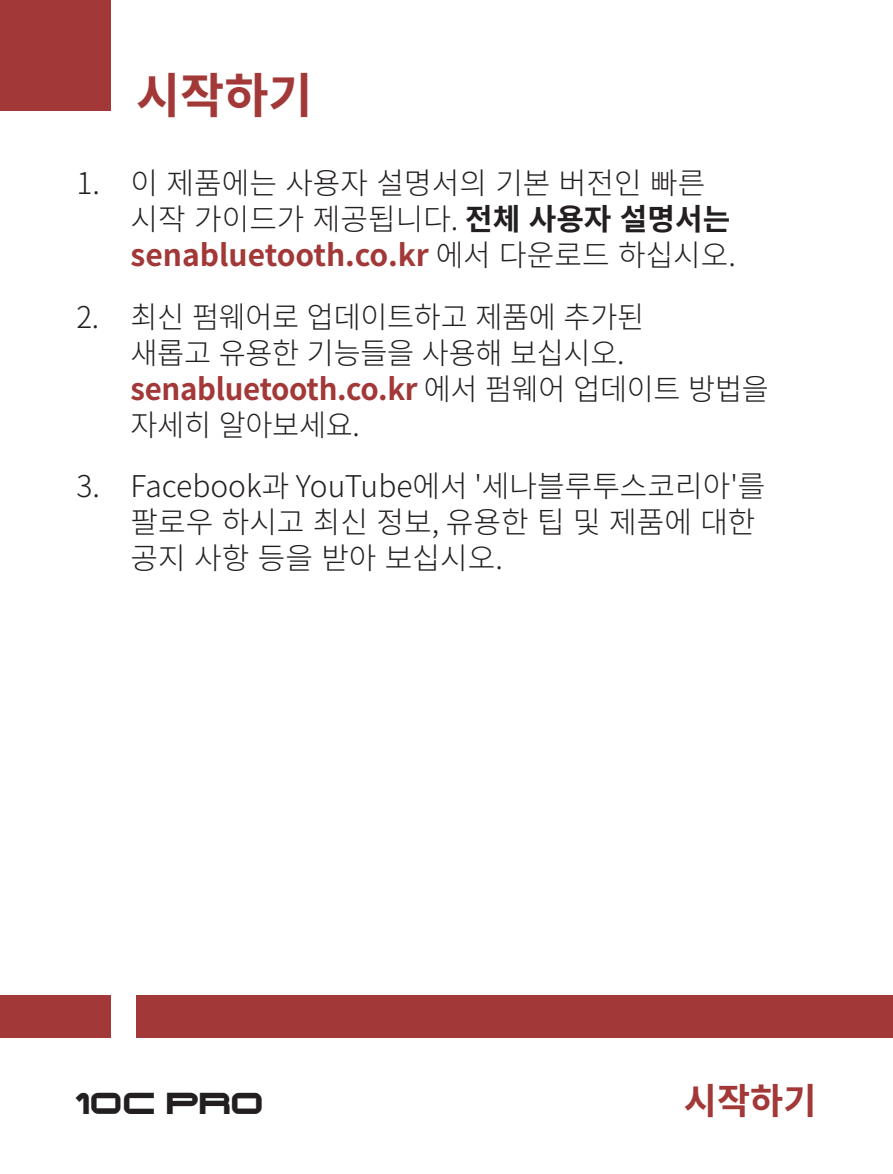
<style>
.page{position:relative;width:893px;height:1174px;background:#fff}
.page>*{position:absolute;margin:0;border:0;box-sizing:border-box;transform-origin:0 0}
.t1{font:700 48px "Source Han Sans KR";color:#a23837}
.t2{font:700 36px "Source Han Sans KR";color:#a23837}
.t3{font:300 30px/36px "Source Han Sans KR";color:#231f20}
.t4{font:28.5px "Xoireqe";letter-spacing:.01em;color:#231f20}
.s1{font-weight:700}
.s2{font-weight:700;color:#a23837}
</style>
<div class="page">
<div style="left:0;top:0;width:111px;height:111px;background:#a23837"></div>
<div style="left:0;top:995px;width:111px;height:42px;background:#a23837"></div>
<div style="left:136px;top:995px;width:757px;height:42px;background:#a23837"></div>
<h1 class="t1" style="left:136px;top:68px;width:178px">시작하기</h1>
<p class="t3" style="left:131px;top:166px;width:607px;text-indent:-54px">1. 이 제품에는 사용자 설명서의 기본 버전인 빠른 시작 가이드가 제공됩니다. <span class="s1">전체 사용자 설명서는 </span><span class="s2">senabluetooth.co.kr</span> 에서 다운로드 하십시오.</p>
<p class="t3" style="left:131px;top:299px;width:640px;text-indent:-54px">2. 최신 펌웨어로 업데이트하고 제품에 추가된<br>새롭고 유용한 기능들을 사용해 보십시오. <span class="s2">senabluetooth.co.kr</span> 에서 펌웨어 업데이트 방법을 자세히 알아보세요.</p>
<p class="t3" style="left:131px;top:469px;width:636px;text-indent:-54px">3. Facebook과 YouTube에서 '세나블루투스코리아'를 팔로우 하시고 최신 정보, 유용한 팁 및 제품에 대한 공지 사항 등을 받아 보십시오.</p>
<p class="t4" style="left:65px;top:1090px;width:200px">10C PRO</p>
<p class="t2" style="left:684px;top:1081px;width:134px">시작하기</p>
</div>
